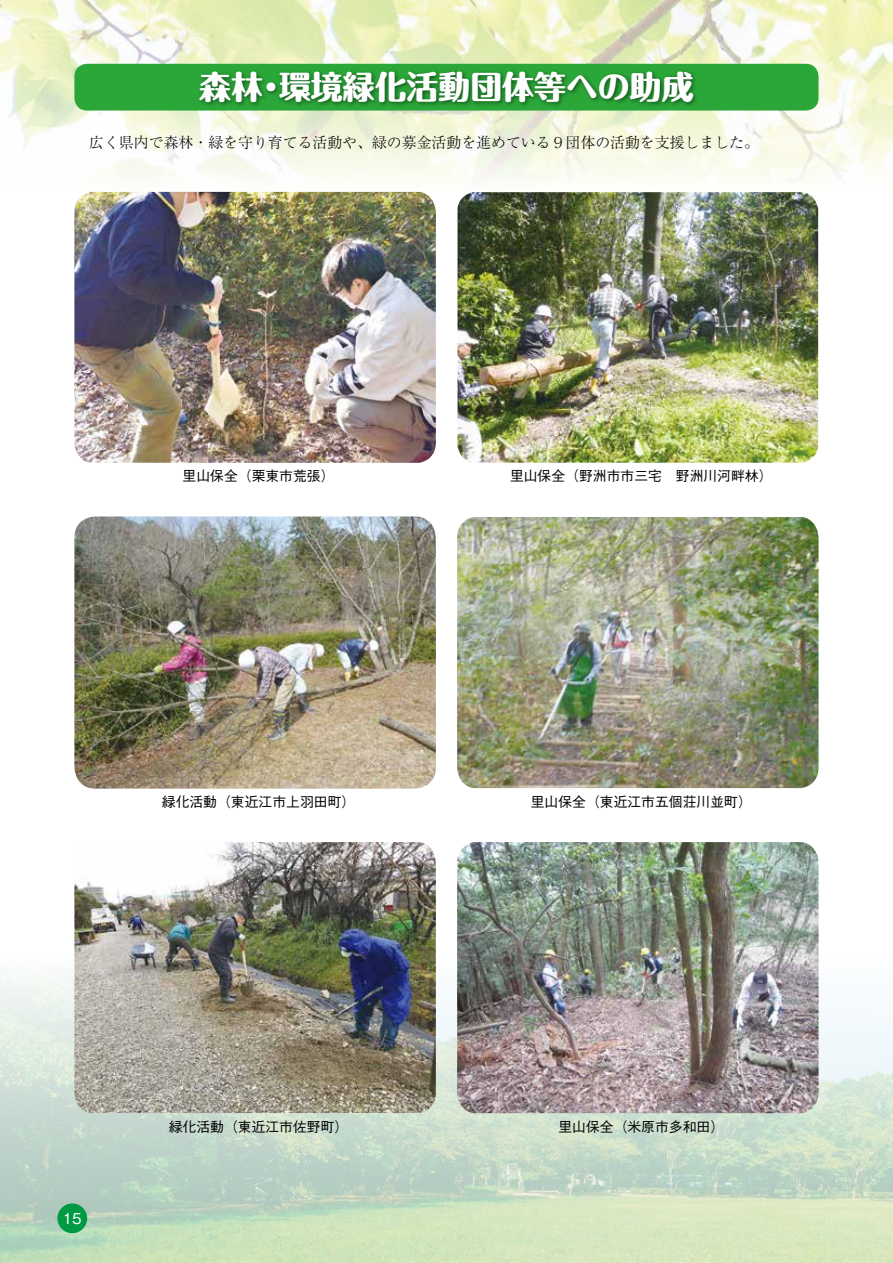
<style>
.page{position:relative;width:893px;height:1263px;background:#fff}
.page>*{position:absolute;margin:0;border:0;box-sizing:border-box;transform-origin:0 0}
.t1{font:800 31.95px "Maru Fo Pro";color:#fff}
.t2{font:300 14.85px "Ryumin Pro";color:#000}
.t3{font:500 13.8px "Gothic BBB Pro";color:#000}
.t4{font:13.8px "Gothic MB101 Pro";color:#fff}
</style>
<div class="page">
<img style="left:0;top:0;width:893px;height:182px">
<img style="left:0;top:978px;width:893px;height:285px">
<div style="left:74px;top:64px;width:745px;height:47px;background:#2aa738;border-radius:13px"></div>
<div style="left:197px;top:69px;width:502px;height:39px;background:#000;opacity:.5"></div>
<img style="left:74px;top:192px;width:362px;height:271px">
<img style="left:74px;top:516px;width:362px;height:273px">
<img style="left:74px;top:842px;width:362px;height:271px">
<img style="left:457px;top:192px;width:361px;height:271px">
<img style="left:457px;top:517px;width:362px;height:271px">
<img style="left:457px;top:842px;width:362px;height:271px">
<div style="left:57px;top:1203px;width:30px;height:30px;background:#094;border-radius:50%"></div>
<h1 class="t1" style="left:199px;top:62px;width:496px">森林・環境緑化活動団体等への助成</h1>
<p class="t2" style="left:74px;top:131px;width:686px">　広く県内で森林・緑を守り育てる活動や、緑の募金活動を進めている９団体の活動を支援しました。</p>
<p class="t3" style="left:183px;top:465px;width:154px">里山保全（栗東市荒張）</p>
<p class="t3" style="left:162px;top:790px;width:195px">緑化活動（東近江市上羽田町）</p>
<p class="t4" style="left:63px;top:1207px;width:20px">15</p>
<p class="t3" style="left:169px;top:1115px;width:181px">緑化活動（東近江市佐野町）</p>
<p class="t3" style="left:510px;top:465px;width:264px">里山保全（野洲市市三宅　野洲川河畔林）</p>
<p class="t3" style="left:531px;top:790px;width:223px">里山保全（東近江市五個荘川並町）</p>
<p class="t3" style="left:558px;top:1115px;width:167px">里山保全（米原市多和田）</p>
</div>
